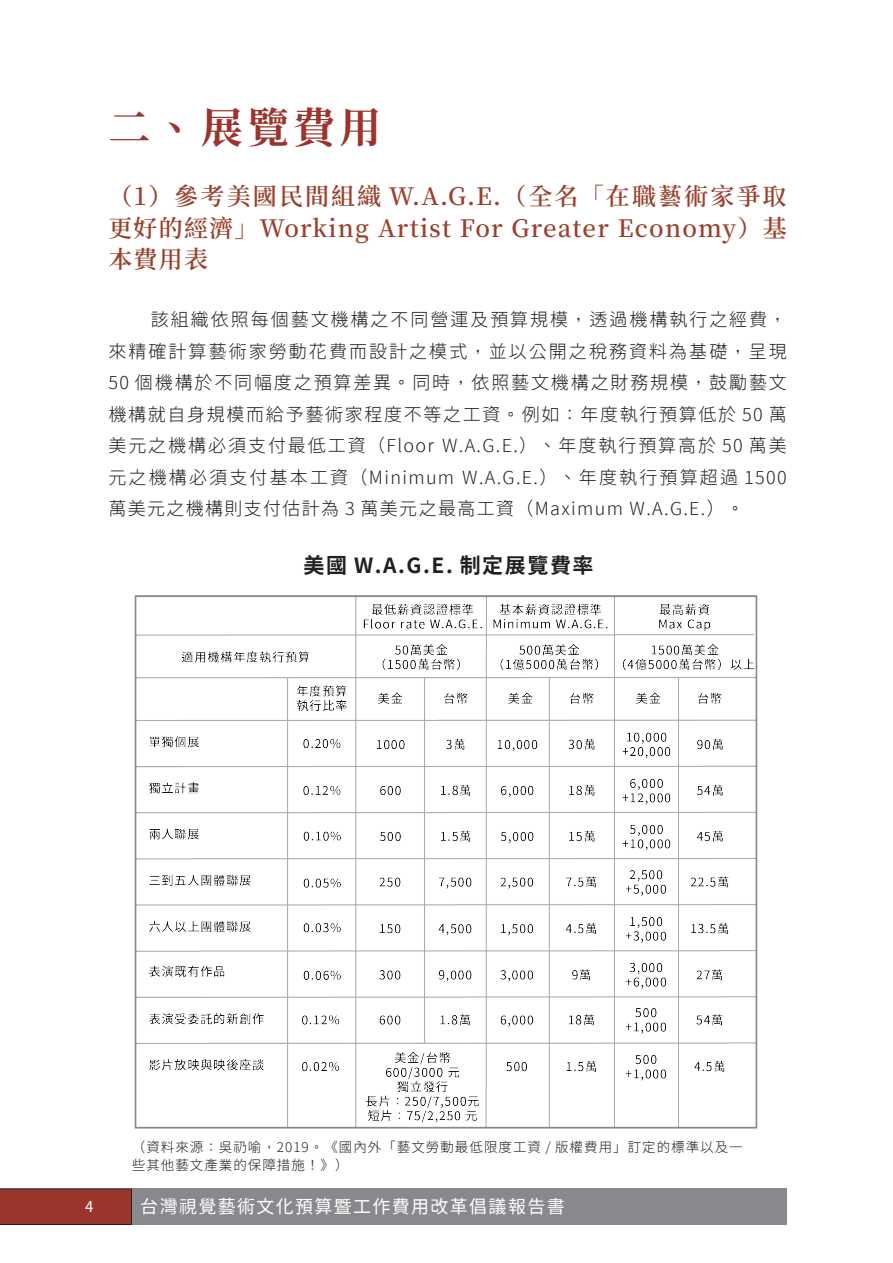
<style>
.page{position:relative;width:893px;height:1263px;background:#fff}
.page>*{position:absolute;margin:0;border:0;box-sizing:border-box;transform-origin:0 0}
.t1{font:700 42px "Noto Serif CJ Ktc";color:#9b342c}
.t2{font:600 24px/31.5px "Noto Serif CJ Ktc";letter-spacing:.05em;color:#99412d;text-align:justify}
.t3{font:700 21px "Taipei Sans TC Beta";letter-spacing:.075em;color:#231f20}
.t4{font:300 18px/31.5px "Taipei Sans TC Beta";letter-spacing:.075em;color:#231f20;text-align:justify}
.t5{font:18px "Taipei Sans TC Beta";letter-spacing:.075em;color:#fff}
.t6{font:15px "Taipei Sans TC Beta";color:#fff}
.t7{font:300 13.5px/18px "Taipei Sans TC Beta";letter-spacing:.075em;color:#231f20}
</style>
<div class="page">
<svg style="left:0;top:1188px;width:132px;height:37px;background:#94342c"></svg>
<div style="left:132px;top:1188px;width:655px;height:37px;background:#88898c"></div>
<img style="left:134px;top:595px;width:624px;height:534px">
<h1 class="t1" style="left:108px;top:104px;width:274px">二、展覽費用</h1>
<h2 class="t2" style="left:108px;top:181px;width:680px">（1）參考美國民間組織 W.A.G.E.（全名「在職藝術家爭取更好的經濟」Working Artist For Greater Economy）基本費用表</h2>
<p class="t4" style="left:108px;top:304px;width:680px;text-indent:43px">該組織依照每個藝文機構之不同營運及預算規模，透過機構執行之經費，來精確計算藝術家勞動花費而設計之模式，並以公開之稅務資料為基礎，呈現50 個機構於不同幅度之預算差異。同時，依照藝文機構之財務規模，鼓勵藝文機構就自身規模而給予藝術家程度不等之工資。例如：年度執行預算低於 50 萬美元之機構必須支付最低工資（Floor W.A.G.E.）、年度執行預算高於 50 萬美元之機構必須支付基本工資（Minimum W.A.G.E.）、年度執行預算超過 1500萬美元之機構則支付估計為 3 萬美元之最高工資（Maximum W.A.G.E.）。</p>
<p class="t3" style="left:304px;top:554px;width:291px">美國 W.A.G.E. 制定展覽費率</p>
<p class="t7" style="left:132px;top:1138px;width:612px">（資料來源：吳礽喻，2019。《國內外「藝文勞動最低限度工資 / 版權費用」訂定的標準以及一些其他藝文產業的保障措施！》）</p>
<p class="t6" style="left:85px;top:1198px;width:10px">4</p>
<p class="t5" style="left:140px;top:1197px;width:426px">台灣視覺藝術文化預算暨工作費用改革倡議報告書</p>
</div>
